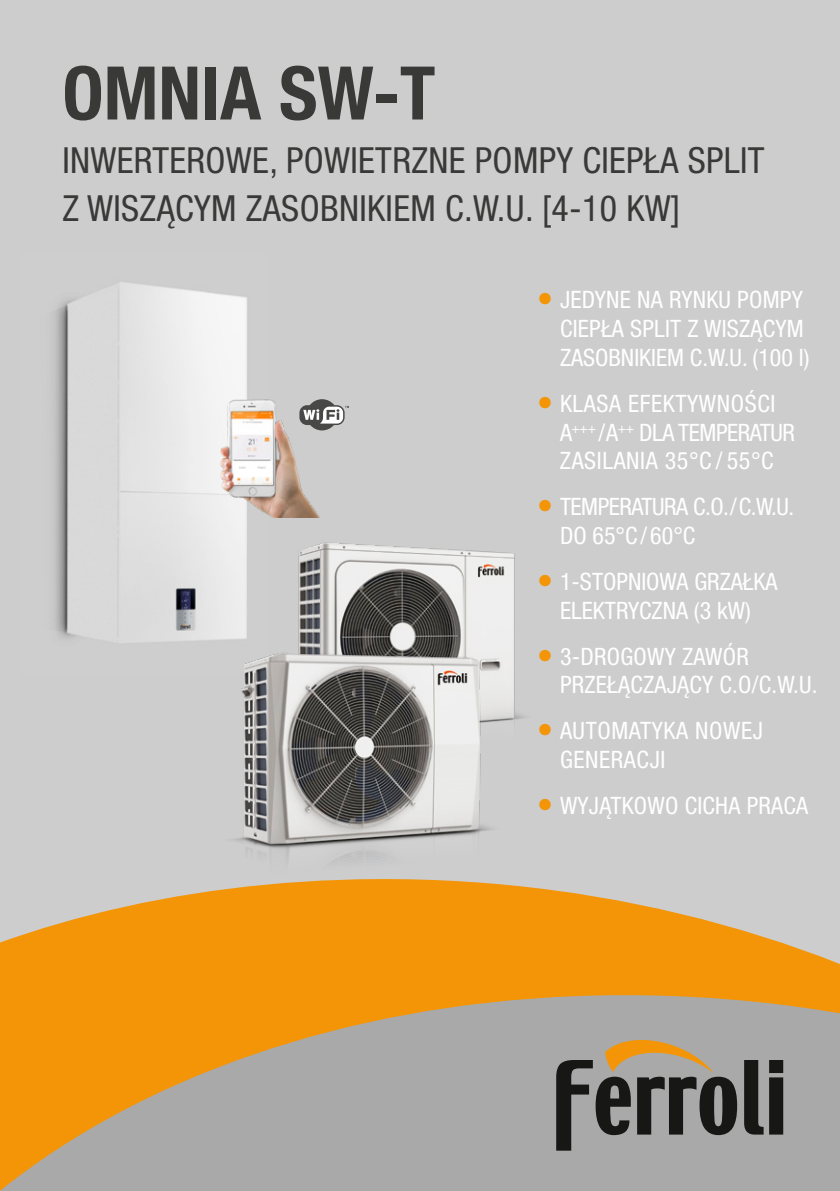
<style>
.page{position:relative;width:840px;height:1191px;background:#fff}
.page>*{position:absolute;margin:0;border:0;box-sizing:border-box;transform-origin:0 0}
.t1{font:700 condensed 74px "Helvetica Neue LTW1 G";color:#393938}
.t2{font:condensed 36px/48px "Helvetica Neue LTW1 G";letter-spacing:.01em;color:#393938}
.t3{font:condensed 24px/28.8px "Helvetica Neue LTW1 G";letter-spacing:.01em;color:#fff}
.t4{font:condensed 24px/28.8px "Helvetica Neue LTW1 G";letter-spacing:-.02em;color:#fff}
.s1{font-weight:300;font-size:32px;color:#f39507}
</style>
<div class="page">
<div style="left:0;top:0;width:839px;height:1191px;background:#cdcdce"></div>
<svg style="left:0;top:890px;width:839px;height:301px"></svg>
<img style="left:55px;top:282px;width:192px;height:361px">
<img style="left:234px;top:518px;width:281px;height:103px">
<img style="left:193px;top:621px;width:358px;height:269px">
<img style="left:220px;top:399px;width:101px;height:119px">
<svg style="left:299px;top:399px;width:50px;height:31px"></svg>
<h1 class="t1" style="left:62px;top:49px;width:374px">OMNIA SW-T</h1>
<h2 class="t2" style="left:62px;top:137px;width:703px">INWERTEROWE, POWIETRZNE POMPY CIEPŁA SPLIT<br>Z WISZĄCYM ZASOBNIKIEM C.W.U. [4-10 KW]</h2>
<p class="t3" style="left:559px;top:286px;width:251px;text-indent:-23px"><span class="s1">•</span> JEDYNE NA RYNKU POMPY<br>CIEPŁA SPLIT Z WISZĄCYM<br>ZASOBNIKIEM C.W.U. (100 l)</p>
<p class="t3" style="left:559px;top:389px;width:236px;text-indent:-23px"><span class="s1">•</span> KLASA EFEKTYWNOŚCI<br>A<sup>+++</sup> /A<sup>++</sup> DLA TEMPERATUR<br>ZASILANIA 35°C / 55°C</p>
<p class="t4" style="left:559px;top:492px;width:236px;text-indent:-23px"><span class="s1">•</span> TEMPERATURA C.O./C.W.U.<br>DO 65°C/ 60°C</p>
<p class="t3" style="left:537px;top:567px;width:241px;text-align:center"><span class="s1">•</span> 1-STOPNIOWA GRZAŁKA<br>ELEKTRYCZNA (3 kW)</p>
<p class="t3" style="left:559px;top:642px;width:259px;text-indent:-23px"><span class="s1">•</span> 3-DROGOWY ZAWÓR<br>PRZEŁĄCZAJĄCY C.O/C.W.U.</p>
<p class="t3" style="left:559px;top:716px;width:204px;text-indent:-23px"><span class="s1">•</span> AUTOMATYKA NOWEJ<br>GENERACJI</p>
<p class="t3" style="left:537px;top:791px;width:272px"><span class="s1">•</span> WYJĄTKOWO CICHA PRACA</p>
</div>
